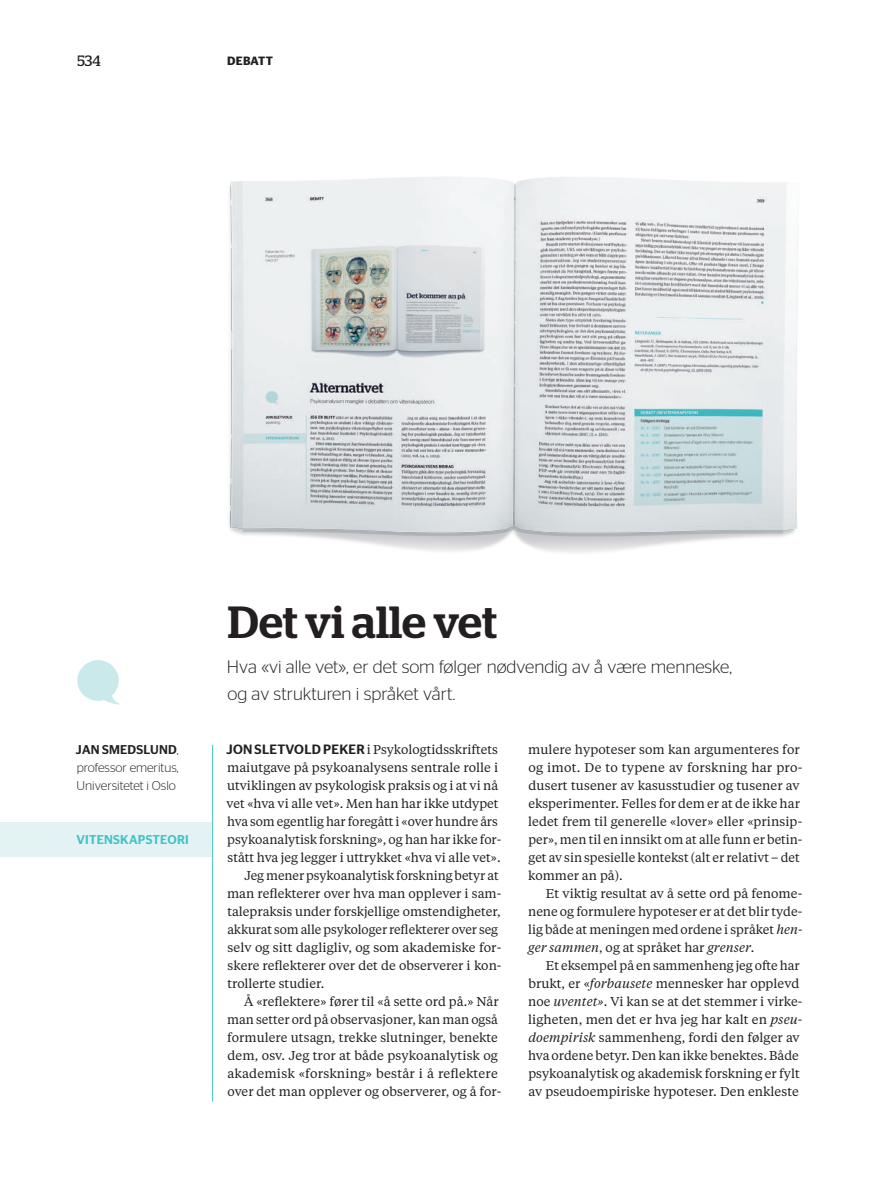
<style>
.page{position:relative;width:893px;height:1191px;background:#fff}
.page>*{position:absolute;margin:0;border:0;box-sizing:border-box;transform-origin:0 0}
.t1{font:500 45px "Stag";color:#231f20}
.t2{font:300 18px/27px "Stag Sans";color:#231f20}
.t3{font:15px "Stag";color:#231f20}
.t4{font:12.75px/18px "Tiempos Text";color:#231f20}
.t5{font:300 12.75px/18px "Stag Sans";color:#231f20;text-align:justify}
.t6{font:500 12.75px "Stag Sans";letter-spacing:.02em;color:#41c1c6}
.t7{font:600 12px "Stag Sans";color:#231f20}
.s1{font-weight:500}
.s2{font-family:"Stag Sans";font-weight:500;font-size:13.5px}
.s3{font-style:italic}
</style>
<div class="page">
<div style="left:0;top:822px;width:212px;height:35px;background:#e3f3f4"></div>
<hr style="left:212px;top:745px;width:1px;height:356px;background:#41c1c6">
<svg style="left:77px;top:660px;width:43px;height:44px"></svg>
<img style="left:229px;top:177px;width:569px;height:376px">
<p class="t3" style="left:77px;top:52px;width:25px">534</p>
<p class="t7" style="left:227px;top:54px;width:17px">Debatt</p>
<p class="t5" style="left:76px;top:740px;width:104px"><span class="s1">JAN SMEDSLUND</span>, professor emeritus, Universitetet i Oslo</p>
<p class="t6" style="left:76px;top:832px;width:114px">VITENSKAPSTEORI</p>
<h1 class="t1" style="left:228px;top:595px;width:270px">Det vi alle vet</h1>
<h2 class="t2" style="left:227px;top:653px;width:507px">Hva «vi alle vet», er det som følger nødvendig av å være menneske, og av strukturen i språket vårt.</h2>
<p class="t4" style="left:227px;top:740px;width:273px"><span class="s2">JON SLETVOLD PEKER</span> i Psykologtidsskriftets</p>
<p class="t4" style="left:227px;top:758px;width:273px">maiutgave på psykoanalysens sentrale rolle i</p>
<p class="t4" style="left:227px;top:776px;width:272px">utviklingen av psykologisk praksis og i at vi nå</p>
<p class="t4" style="left:227px;top:794px;width:274px">vet «hva vi alle vet». Men han har ikke utdypet</p>
<p class="t4" style="left:227px;top:812px;width:272px">hva som egentlig har foregått i «over hundre års</p>
<p class="t4" style="left:227px;top:830px;width:276px">psykoanalytisk forskning», og han har ikke for-</p>
<p class="t4" style="left:228px;top:848px;width:275px">stått hva jeg legger i uttrykket «hva vi alle vet».</p>
<p class="t4" style="left:244px;top:866px;width:256px">Jeg mener psykoanalytisk forskning betyr at</p>
<p class="t4" style="left:227px;top:884px;width:276px">man reflekterer over hva man opplever i sam-</p>
<p class="t4" style="left:227px;top:902px;width:275px">talepraksis under forskjellige omstendigheter,</p>
<p class="t4" style="left:227px;top:920px;width:272px">akkurat som alle psykologer reflekterer over seg</p>
<p class="t4" style="left:228px;top:938px;width:275px">selv og sitt dagligliv, og som akademiske for-</p>
<p class="t4" style="left:228px;top:956px;width:275px">skere reflekterer over det de observerer i kon-</p>
<p class="t4" style="left:227px;top:974px;width:98px">trollerte studier.</p>
<p class="t4" style="left:244px;top:992px;width:256px">Å «reflektere» fører til «å sette ord på.» Når</p>
<p class="t4" style="left:227px;top:1010px;width:272px">man setter ord på observasjoner, kan man også</p>
<p class="t4" style="left:227px;top:1028px;width:272px">formulere utsagn, trekke slutninger, benekte</p>
<p class="t4" style="left:227px;top:1046px;width:272px">dem, osv. Jeg tror at både psykoanalytisk og</p>
<p class="t4" style="left:227px;top:1064px;width:272px">akademisk «forskning» består i å reflektere</p>
<p class="t4" style="left:227px;top:1082px;width:276px">over det man opplever og observerer, og å for-</p>
<p class="t4" style="left:528px;top:740px;width:276px">mulere hypoteser som kan argumenteres for og imot. De to typene av forskning har pro&shy;dusert tusener av kasusstudier og tusener av eksperimenter. Felles for dem er at de ikke har ledet frem til generelle «lover» eller «prinsip&shy;per», men til en innsikt om at alle funn er betin&shy;get av sin spesielle kontekst (alt er relativt – det kommer an på).</p>
<p class="t4" style="left:528px;top:884px;width:276px;text-align:justify;text-indent:18px">Et viktig resultat av å sette ord på fenome&shy;nene og formulere hypoteser er at det blir tyde&shy;lig både at meningen med ordene i språket <span class="s3">hen&shy;ger sammen</span>, og at språket har <span class="s3">grenser</span>.</p>
<p class="t4" style="left:528px;top:956px;width:276px;text-indent:18px">Et eksempel på en sammenheng jeg ofte har brukt, er «<span class="s3">forbausete</span> mennesker har opplevd noe <span class="s3">uventet»</span>. Vi kan se at det stemmer i virke&shy;ligheten, men det er hva jeg har kalt en <span class="s3">pseu&shy;doempirisk</span> sammenheng, fordi den følger av hva ordene betyr. Den kan ikke benektes. Både psykoanalytisk og akademisk forskning er fylt av pseudoempiriske hypoteser. Den enkleste</p>
</div>
